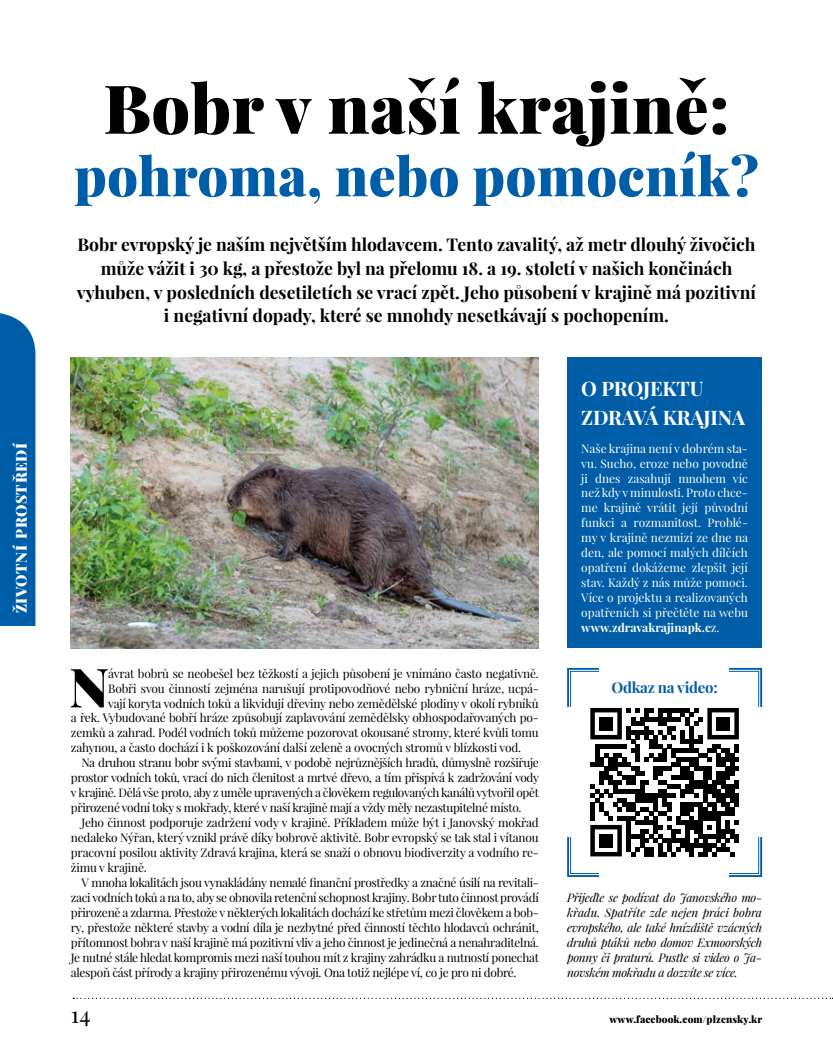
<style>
.page{position:relative;width:833px;height:1063px;background:#fff}
.page>*{position:absolute;margin:0;border:0;box-sizing:border-box;transform-origin:0 0}
.t1{font:900 67.5px "Playfair Display";letter-spacing:.005em;color:#000}
.t2{font:900 54.25px "Playfair Display";color:#000}
.t3{font:900 53.75px "Playfair Display";letter-spacing:.005em;color:#005ea8}
.t4{font:22.5px "Playfair Display";color:#000}
.t5{font:700 20px/28.8px "Playfair Display";letter-spacing:-.01em;color:#fff}
.t6{font:700 17.5px/23.8px "Playfair Display";color:#000;text-align:center}
.t7{font:900 15px "Playfair Display";letter-spacing:.035em;color:#fff}
.t8{font:700 15px "Playfair Display";letter-spacing:-.015em;color:#005ea8}
.t9{font:11.88px "Playfair Display";letter-spacing:-.025em;color:#000}
.t10{font:11.88px/15px "Playfair Display";color:#fff;text-align:justify}
.t11{font:italic 11.88px/15px "Playfair Display";letter-spacing:-.025em;color:#000;text-align:justify}
.t12{font:900 10px "Playfair Display";letter-spacing:.01em;color:#000}
.s1{font-weight:700}
</style>
<div class="page">
<div style="left:0;top:313px;width:35px;height:313px;background:#005ea8"></div>
<svg style="left:73px;top:998px;width:760px;height:1px"></svg>
<div style="left:567px;top:357px;width:195px;height:291px;background:#005ea8"></div>
<svg style="left:567px;top:667px;width:196px;height:210px"></svg>
<img style="left:71px;top:357px;width:468px;height:291px">
<div style="left:599px;top:663px;width:130px;height:11px;background:#fff"></div>
<div style="left:599px;top:867px;width:130px;height:11px;background:#fff"></div>
<div style="left:562px;top:707px;width:11px;height:130px;background:#fff"></div>
<div style="left:755px;top:707px;width:11px;height:130px;background:#fff"></div>
<p class="t7" style="left:12px;top:613px;width:172px;rotate:-90deg">ŽIVOTNÍ PROSTŘEDÍ</p>
<h1 class="t1" style="left:103px;top:65px;width:627px">Bobr v naší krajině:</h1>
<h3 class="t3" style="left:74px;top:142px;width:686px">pohroma, nebo pomocník?</h3>
<p class="t6" style="left:77px;top:232px;width:680px">Bobr evropský je naším největším hlodavcem. Tento zavalitý, až metr dlouhý živočich může vážit i 30 kg, a přestože byl na přelomu 18. a 19. století v našich končinách vyhuben, v posledních desetiletích se vrací zpět. Jeho působení v krajině má pozitivní i negativní dopady, které se mnohdy nesetkávají s pochopením.</p>
<h2 class="t2" style="left:69px;top:652px;width:41px">N</h2>
<p class="t9" style="left:108px;top:666px;width:432px">ávrat bobrů se neobešel bez těžkostí a jejich působení je vnímáno často negativně.</p>
<p class="t9" style="left:108px;top:681px;width:432px">Bobři svou činností zejména narušují protipovodňové nebo rybniční hráze, ucpá-</p>
<p class="t9" style="left:108px;top:696px;width:432px">vají koryta vodních toků a likvidují dřeviny nebo zemědělské plodiny v okolí rybníků</p>
<p class="t9" style="left:71px;top:711px;width:469px">a řek. Vybudované bobří hráze způsobují zaplavování zemědělsky obhospodařovaných po-</p>
<p class="t9" style="left:71px;top:726px;width:469px">zemků a zahrad. Podél vodních toků můžeme pozorovat okousané stromy, které kvůli tomu</p>
<p class="t9" style="left:71px;top:741px;width:451px">zahynou, a často dochází i k poškozování další zeleně a ovocných stromů v blízkosti vod.</p>
<p class="t9" style="left:81px;top:756px;width:459px">Na druhou stranu bobr svými stavbami, v podobě nejrůznějších hradů, důmyslně rozšiřuje</p>
<p class="t9" style="left:71px;top:771px;width:470px">prostor vodních toků, vrací do nich členitost a mrtvé dřevo, a tím přispívá k zadržování vody</p>
<p class="t9" style="left:71px;top:786px;width:469px">v krajině. Dělá vše proto, aby z uměle upravených a člověkem regulovaných kanálů vytvořil opět</p>
<p class="t9" style="left:71px;top:801px;width:452px">přirozené vodní toky s mokřady, které v naší krajině mají a vždy měly nezastupitelné místo.</p>
<p class="t9" style="left:81px;top:816px;width:459px">Jeho činnost podporuje zadržení vody v krajině. Příkladem může být i Janovský mokřad</p>
<p class="t9" style="left:71px;top:831px;width:469px">nedaleko Nýřan, který vznikl právě díky bobrově aktivitě. Bobr evropský se tak stal i vítanou</p>
<p class="t9" style="left:71px;top:846px;width:469px">pracovní posilou aktivity Zdravá krajina, která se snaží o obnovu biodiverzity a vodního re-</p>
<p class="t9" style="left:71px;top:861px;width:77px">žimu v krajině.</p>
<p class="t9" style="left:81px;top:876px;width:459px">V mnoha lokalitách jsou vynakládány nemalé finanční prostředky a značné úsilí na revitali-</p>
<p class="t9" style="left:71px;top:891px;width:469px">zaci vodních toků a na to, aby se obnovila retenční schopnost krajiny. Bobr tuto činnost provádí</p>
<p class="t9" style="left:71px;top:906px;width:469px">přirozeně a zdarma. Přestože v některých lokalitách dochází ke střetům mezi člověkem a bob-</p>
<p class="t9" style="left:71px;top:921px;width:469px">ry, přestože některé stavby a vodní díla je nezbytné před činností těchto hlodavců ochránit,</p>
<p class="t9" style="left:71px;top:936px;width:469px">přítomnost bobra v naší krajině má pozitivní vliv a jeho činnost je jedinečná a nenahraditelná.</p>
<p class="t9" style="left:71px;top:951px;width:469px">Je nutné stále hledat kompromis mezi naší touhou mít z krajiny zahrádku a nutností ponechat</p>
<p class="t9" style="left:71px;top:966px;width:447px">alespoň část přírody a krajiny přirozenému vývoji. Ona totiž nejlépe ví, co je pro ni dobré.</p>
<h3 class="t5" style="left:581px;top:374px;width:165px">O PROJEKTU<br>ZDRAVÁ KRAJINA</h3>
<p class="t10" style="left:581px;top:440px;width:168px">Naše krajina není v dobrém sta&shy;vu. Sucho, eroze nebo povodně ji dnes zasahují mnohem víc než kdy v minulosti. Proto chce&shy;me krajině vrátit její původní funkci a rozmanitost. Problé&shy;my v krajině nezmizí ze dne na den, ale pomocí malých dílčích opatření dokážeme zlepšit její stav. Každý z nás může pomoci.<br>Více o projektu a realizovaných opatřeních si přečtěte na webu <span class="s1">www.zdravakrajinapk.c</span>z.</p>
<p class="t8" style="left:611px;top:678px;width:108px">Odkaz na video:</p>
<p class="t11" style="left:567px;top:890px;width:196px">Přijeďte se podívat do Janovského mo&shy;křadu. Spatříte zde nejen práci bobra evropského, ale také hnízdiště vzácných druhů ptáků nebo domov Exmoorských ponny či praturů. Pusťte si video o Ja&shy;novském mokřadu a dozvíte se více.</p>
<h3 class="t4" style="left:71px;top:1000px;width:21px">14</h3>
<p class="t12" style="left:609px;top:1012px;width:154px">www.facebook.com/plzensky.kr</p>
</div>
